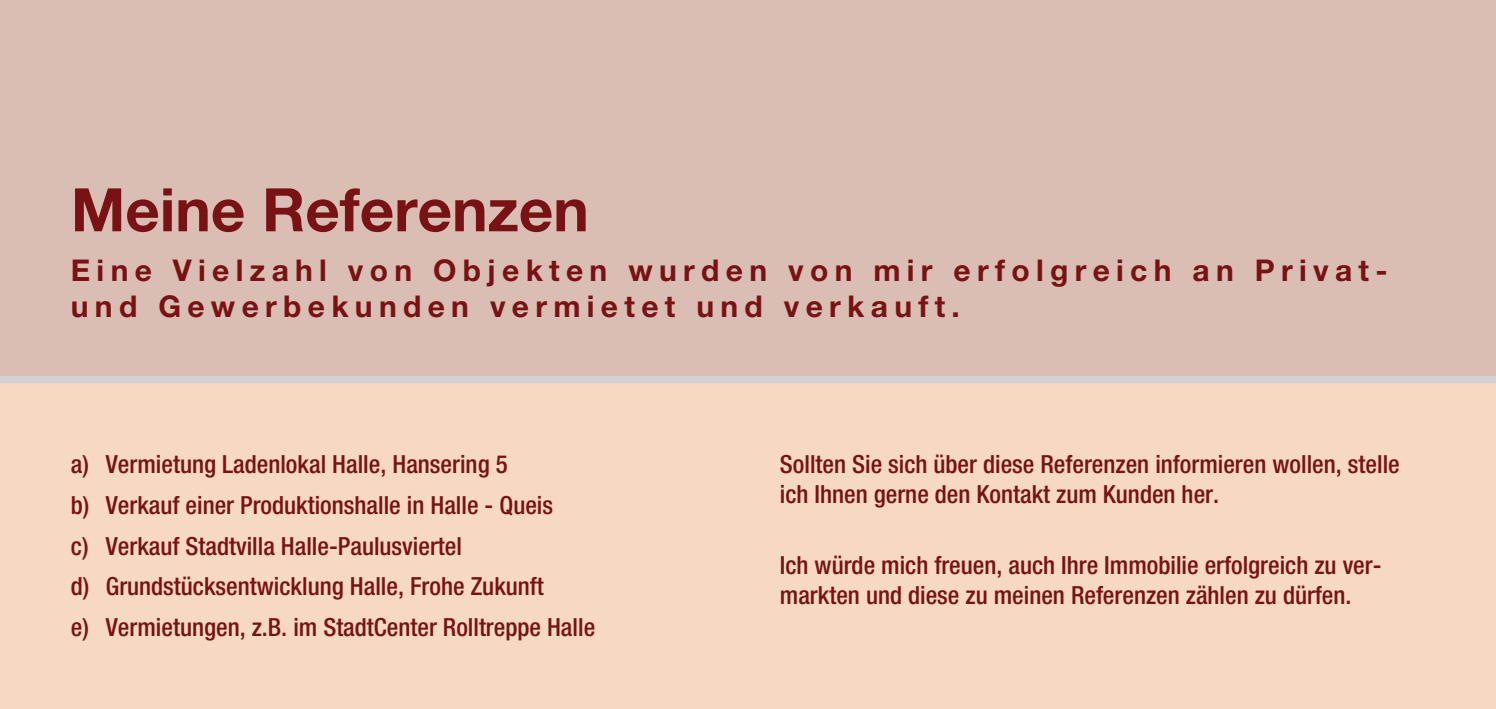
<style>
.page{position:relative;width:1496px;height:709px;background:#fff}
.page>*{position:absolute;margin:0;border:0;box-sizing:border-box;transform-origin:0 0}
.t1{font:700 60px "Helvetica Neue";color:#791214}
.t2{font:700 30px/36px "Helvetica Neue";letter-spacing:.21em;color:#791214}
.t3{font:500 condensed 25px/40.8px "Helvetica Neue";color:#791214}
</style>
<div class="page">
<div style="left:0;top:0;width:1495px;height:709px;background:#dabeb3"></div>
<div style="left:0;top:381px;width:1495px;height:328px;background:#f7d8c2"></div>
<div style="left:0;top:376px;width:1495px;height:7px;background:#d1d2d4"></div>
<h1 class="t1" style="left:71px;top:188px;width:519px">Meine Referenzen</h1>
<p class="t2" style="left:71px;top:255px;width:1318px">Eine Vielzahl von Objekten wurden von mir erfolgreich an Privat&shy;und Gewerbekunden vermietet und verkauft.</p>
<p class="t3" style="left:71px;top:446px;width:526px">a) Vermietung Ladenlokal Halle, Hansering 5<br>b) Verkauf einer Produktionshalle in Halle - Queis<br>c) Verkauf Stadtvilla Halle-Paulusviertel<br>d) Grundstücksentwicklung Halle, Frohe Zukunft<br>e) Vermietungen, z.B. im StadtCenter Rolltreppe Halle</p>
<p class="t3" style="left:780px;top:451px;width:621px;line-height:30px">Sollten Sie sich über diese Referenzen informieren wollen, stelle ich Ihnen gerne den Kontakt zum Kunden her.</p>
<p class="t3" style="left:780px;top:552px;width:603px;line-height:30px">Ich würde mich freuen, auch Ihre Immobilie erfolgreich zu ver&shy;markten und diese zu meinen Referenzen zählen zu dürfen.</p>
</div>
